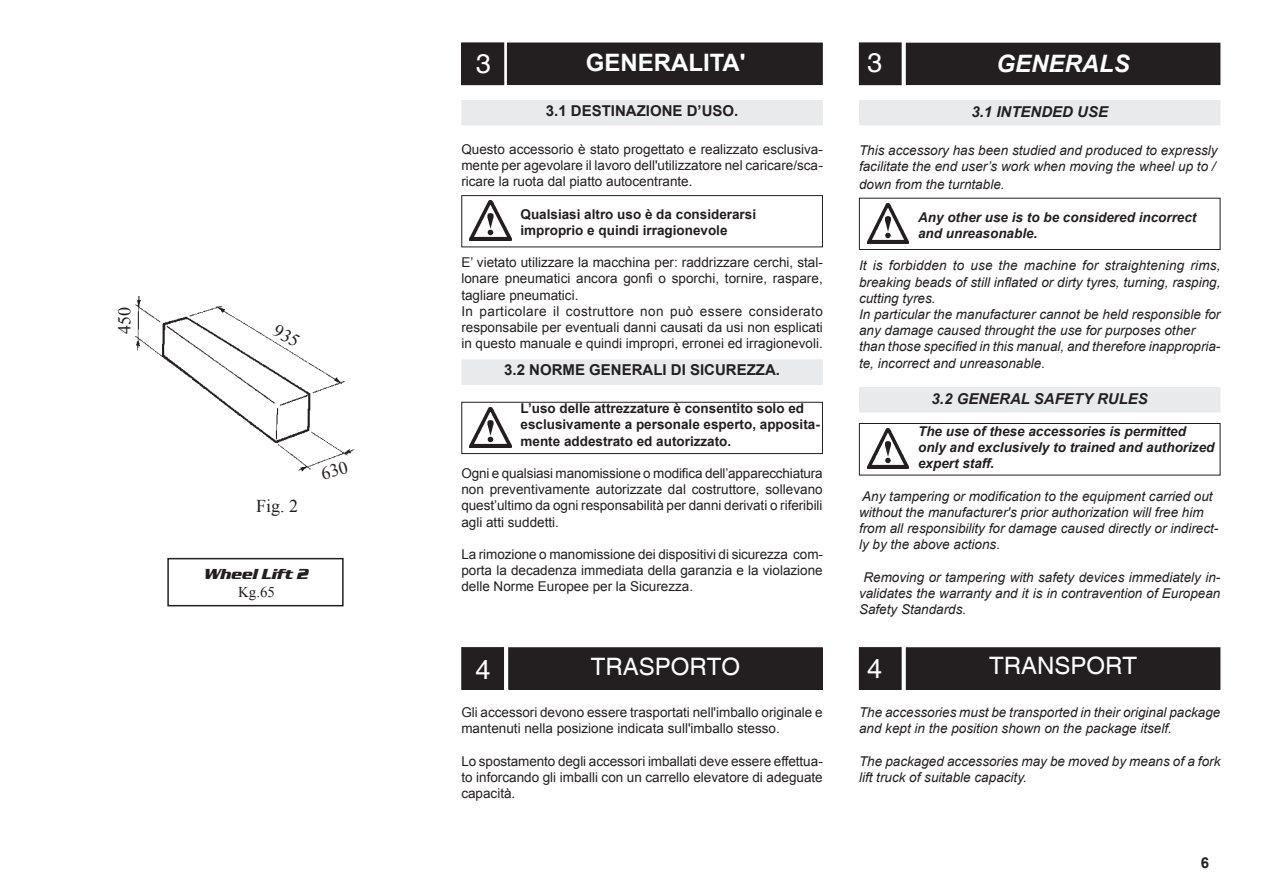
<style>
.page{position:relative;width:1263px;height:893px;background:#fff}
.page>*{position:absolute;margin:0;border:0;box-sizing:border-box;transform-origin:0 0}
.t1{font:27px "Helvetica";color:#fff}
.t2{font:24px "Helvetica";color:#fff}
.t3{font:700 24px "Arial";color:#fff}
.t4{font:italic 700 24px "Arial";color:#fff}
.t5{font:18px "Times New Roman";color:#231f20}
.t6{font:700 15px "Arial";color:#231f20}
.t7{font:italic 700 15px "Arial";color:#231f20}
.t8{font:italic 700 15px "Serpentine D";color:#231f20}
.t9{font:15px "Times New Roman";color:#231f20}
.t10{font:13.5px/16.2px "Arial";color:#231f20;text-align:justify}
.t11{font:italic 13.5px/16.2px "Arial";color:#231f20}
.t12{font:700 13.5px/16.2px "Arial";color:#231f20}
.t13{font:italic 700 13.5px/16.2px "Arial";color:#231f20}
</style>
<div class="page">
<div style="left:859px;top:100px;width:361px;height:25px;background:#e9eaeb"></div>
<div style="left:859px;top:387px;width:361px;height:25px;background:#e9eaeb"></div>
<div style="left:462px;top:43px;width:42px;height:42px;background:#231f20"></div>
<div style="left:461px;top:43px;width:43px;height:42px;border:1px solid #231f20"></div>
<div style="left:508px;top:43px;width:314px;height:41px;background:#231f20"></div>
<div style="left:507px;top:43px;width:316px;height:42px;border:2px solid #231f20"></div>
<div style="left:906px;top:43px;width:314px;height:41px;background:#231f20"></div>
<div style="left:906px;top:43px;width:314px;height:42px;border:2px solid #231f20"></div>
<div style="left:859px;top:43px;width:42px;height:42px;background:#231f20"></div>
<img style="left:470px;top:201px;width:41px;height:40px">
<div style="left:461px;top:195px;width:362px;height:52px;border:1px solid #231f20"></div>
<img style="left:470px;top:407px;width:41px;height:40px">
<div style="left:461px;top:402px;width:362px;height:52px;border:1px solid #231f20"></div>
<img style="left:867px;top:203px;width:42px;height:40px">
<div style="left:859px;top:198px;width:361px;height:52px;border:1px solid #231f20"></div>
<img style="left:867px;top:429px;width:42px;height:40px">
<div style="left:859px;top:423px;width:361px;height:52px;border:1px solid #231f20"></div>
<div style="left:461px;top:100px;width:362px;height:25px;background:#e9eaeb"></div>
<div style="left:461px;top:359px;width:362px;height:26px;background:#e9eaeb"></div>
<div style="left:509px;top:648px;width:313px;height:41px;background:#231f20"></div>
<div style="left:508px;top:647px;width:315px;height:43px;border:2px solid #231f20"></div>
<div style="left:462px;top:648px;width:41px;height:41px;background:#231f20"></div>
<div style="left:461px;top:647px;width:43px;height:43px;border:1px solid #231f20"></div>
<div style="left:906px;top:648px;width:314px;height:41px;background:#231f20"></div>
<div style="left:906px;top:647px;width:314px;height:43px;border:2px solid #231f20"></div>
<div style="left:859px;top:648px;width:42px;height:41px;background:#231f20"></div>
<div style="left:859px;top:647px;width:42px;height:43px;border:1px solid #231f20"></div>
<div style="left:167px;top:558px;width:177px;height:48px;border:2px solid #231f20"></div>
<img style="left:135px;top:296px;width:220px;height:175px">
<svg style="left:272px;top:324px;width:28px;height:23px"></svg>
<svg style="left:321px;top:460px;width:28px;height:11px"></svg>
<h3 class="t5" style="left:112px;top:334px;width:28px;rotate:-90deg">450</h3>
<h3 class="t5" style="left:256px;top:494px;width:44px">Fig. 2</h3>
<p class="t8" style="left:204px;top:565px;width:106px">Wheel Lift 2</p>
<p class="t9" style="left:238px;top:582px;width:39px">Kg.65</p>
<h1 class="t1" style="left:476px;top:48px;width:17px">3</h1>
<h2 class="t3" style="left:586px;top:47px;width:161px">GENERALITA'</h2>
<h1 class="t1" style="left:867px;top:47px;width:17px">3</h1>
<h2 class="t4" style="left:996px;top:48px;width:135px">GENERALS</h2>
<p class="t7" style="left:971px;top:102px;width:138px">3.1 INTENDED USE</p>
<p class="t11" style="left:859px;top:142px;width:361px">This accessory has been studied and produced to expressly facilitate the end user’s work when moving the wheel up to /</p>
<p class="t11" style="left:859px;top:177px;width:147px">down from the turntable.</p>
<p class="t13" style="left:918px;top:209px;width:280px">Any other use is to be considered incorrect and unreasonable.</p>
<p class="t11" style="left:859px;top:258px;width:364px">It is forbidden to use the machine for straightening rims, breaking beads of still inflated or dirty tyres, turning, rasping, cutting tyres.<br>In particular the manufacturer cannot be held responsible for any damage caused throught the use for purposes other than those specified in this manual, and therefore inappropria&shy;te, incorrect and unreasonable.</p>
<p class="t7" style="left:932px;top:388px;width:218px">3.2 GENERAL SAFETY RULES</p>
<p class="t13" style="left:918px;top:424px;width:298px">The use of these accessories is permitted only and exclusively to trained and authorized expert staff.</p>
<p class="t11" style="left:859px;top:488px;width:361px">Any tampering or modification to the equipment carried out without the manufacturer's prior authorization will free him from all responsibility for damage caused directly or indirect&shy;ly by the above actions.</p>
<p class="t11" style="left:859px;top:569px;width:363px;text-align:justify;text-indent:4px">Removing or tampering with safety devices immediately in&shy;validates the warranty and it is in contravention of European Safety Standards.</p>
<p class="t6" style="left:546px;top:101px;width:194px">3.1 DESTINAZIONE D’USO.</p>
<p class="t10" style="left:461px;top:141px;width:363px">Questo accessorio è stato progettato e realizzato esclusiva&shy;mente per agevolare il lavoro dell'utilizzatore nel caricare/sca&shy;ricare la ruota dal piatto autocentrante.</p>
<p class="t12" style="left:520px;top:206px;width:237px">Qualsiasi altro uso è da considerarsi improprio e quindi irragionevole</p>
<p class="t10" style="left:461px;top:255px;width:363px;text-align:left">E’ vietato utilizzare la macchina per: raddrizzare cerchi, stal&shy;lonare pneumatici ancora gonfi o sporchi, tornire, raspare, tagliare pneumatici.<br>In particolare il costruttore non può essere considerato responsabile per eventuali danni causati da usi non esplicati in questo manuale e quindi impropri, erronei ed irragionevoli.</p>
<p class="t6" style="left:504px;top:360px;width:277px">3.2 NORME GENERALI DI SICUREZZA.</p>
<p class="t12" style="left:520px;top:401px;width:301px">L’uso delle attrezzature è consentito solo ed esclusivamente a personale esperto, apposita&shy;mente addestrato ed autorizzato.</p>
<p class="t10" style="left:461px;top:465px;width:363px">Ogni e qualsiasi manomissione o modifica dell’apparecchiatura non preventivamente autorizzate dal costruttore, sollevano quest’ultimo da ogni responsabilità per danni derivati o riferibili agli atti suddetti.</p>
<p class="t10" style="left:461px;top:546px;width:363px">La rimozione o manomissione dei dispositivi di sicurezza com&shy;porta la decadenza immediata della garanzia e la violazione delle Norme Europee per la Sicurezza.</p>
<h1 class="t1" style="left:476px;top:653px;width:17px">4</h1>
<h2 class="t2" style="left:591px;top:653px;width:151px">TRASPORTO</h2>
<h1 class="t1" style="left:867px;top:653px;width:17px">4</h1>
<h2 class="t2" style="left:989px;top:651px;width:150px">TRANSPORT</h2>
<p class="t10" style="left:461px;top:704px;width:363px">Gli accessori devono essere trasportati nell'imballo originale e mantenuti nella posizione indicata sull'imballo stesso.</p>
<p class="t10" style="left:461px;top:753px;width:363px">Lo spostamento degli accessori imballati deve essere effettua&shy;to inforcando gli imballi con un carrello elevatore di adeguate capacità.</p>
<p class="t11" style="left:859px;top:704px;width:363px">The accessories must be transported in their original package and kept in the position shown on the package itself.</p>
<p class="t11" style="left:859px;top:753px;width:363px">The packaged accessories may be moved by means of a fork lift truck of suitable capacity.</p>
<p class="t6" style="left:1201px;top:853px;width:10px">6</p>
</div>
